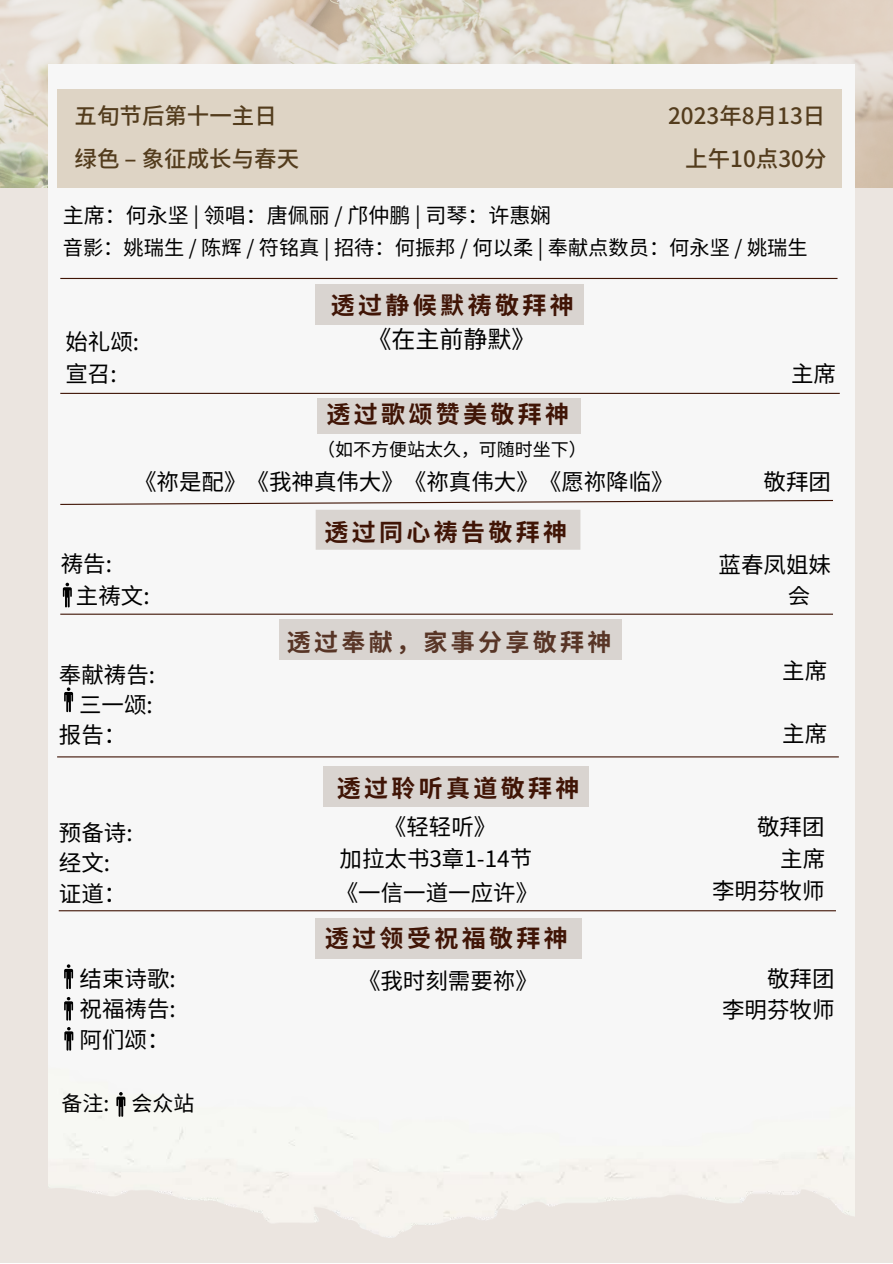
<style>
.page{position:relative;width:893px;height:1264px;background:#fff}
.page>*{position:absolute;margin:0;border:0;box-sizing:border-box;transform-origin:0 0}
.t1{font:700 24px "Source Han Sans SC";letter-spacing:.14em;color:#401506}
.t2{font:24px "Source Han Sans SC";color:#000}
.t3{font:22.5px "Source Han Sans SC";color:#000}
.t4{font:500 22.5px "Source Han Sans SC";color:#533c1d}
.t5{font:22.5px "Takao Gothic";color:#000}
.t6{font:21px "Source Han Sans SC";color:#000}
.t7{font:20.25px "Source Han Sans SC";color:#000}
.t8{font:18px "Source Han Sans SC";color:#000}
</style>
<div class="page">
<div style="left:0;top:0;width:892px;height:1262px;background:#ebe5e0"></div>
<img style="left:0;top:0;width:892px;height:187px">
<div style="left:48px;top:65px;width:806px;height:1173px;background:#f7f7f7"></div>
<div style="left:57px;top:89px;width:784px;height:98px;background:#ded4c5"></div>
<hr style="left:60px;top:278px;width:777px;height:1px;background:#401506">
<hr style="left:60px;top:393px;width:779px;height:1px;background:#401506">
<div style="left:315px;top:284px;width:269px;height:40px;background:#d9d4d0"></div>
<div style="left:317px;top:398px;width:263px;height:36px;background:#d9d4d0"></div>
<svg style="left:59px;top:499px;width:775px;height:6px;background:#d4ccc9"></svg>
<div style="left:315px;top:509px;width:265px;height:41px;background:#d9d4d0"></div>
<svg style="left:63px;top:582px;width:9px;height:25px"></svg>
<div style="left:324px;top:766px;width:265px;height:40px;background:#d9d4d0"></div>
<hr style="left:60px;top:613px;width:772px;height:1px;background:#401506">
<hr style="left:57px;top:756px;width:781px;height:1px;background:#401506">
<div style="left:279px;top:619px;width:342px;height:40px;background:#d9d4d0"></div>
<hr style="left:59px;top:910px;width:776px;height:1px;background:#401506">
<div style="left:315px;top:918px;width:267px;height:40px;background:#d9d4d0"></div>
<svg style="left:64px;top:964px;width:9px;height:25px"></svg>
<svg style="left:64px;top:996px;width:9px;height:24px"></svg>
<svg style="left:116px;top:1092px;width:9px;height:24px"></svg>
<svg style="left:64px;top:1027px;width:9px;height:23px"></svg>
<svg style="left:64px;top:687px;width:9px;height:25px"></svg>
<p class="t4" style="left:75px;top:98px;width:196px">五旬节后第十一主日</p>
<p class="t4" style="left:668px;top:98px;width:151px">2023年8月 13日</p>
<p class="t4" style="left:75px;top:140px;width:226px">绿色 – 象征成长与春天</p>
<p class="t4" style="left:685px;top:140px;width:143px">上午10点30分</p>
<p class="t6" style="left:63px;top:199px;width:490px">主席：何永坚 | 领唱：唐佩丽 / 邝仲鹏 | 司琴：许惠娴</p>
<p class="t7" style="left:63px;top:231px;width:744px">音影：姚瑞生 / 陈辉 / 符铭真 | 招待：何振邦 / 何以柔 | 奉献点数员：何永坚 / 姚瑞生</p>
<p class="t1" style="left:331px;top:286px;width:244px">透过静候默祷敬拜神</p>
<p class="t2" style="left:367px;top:320px;width:169px">《在主前静默》</p>
<p class="t3" style="left:65px;top:324px;width:75px">始礼颂:</p>
<p class="t3" style="left:65px;top:355px;width:53px">宣召:</p>
<p class="t3" style="left:791px;top:355px;width:46px">主席</p>
<p class="t1" style="left:326px;top:395px;width:244px">透过歌颂赞美敬拜神</p>
<p class="t8" style="left:317px;top:435px;width:271px">（如不方便站太久，可随时坐下）</p>
<p class="t3" style="left:134px;top:464px;width:541px">《祢是配》《我神真伟大》《祢真伟大》《愿祢降临》</p>
<p class="t3" style="left:763px;top:463px;width:69px">敬拜团</p>
<p class="t1" style="left:324px;top:513px;width:244px">透过同心祷告敬拜神</p>
<p class="t3" style="left:61px;top:546px;width:53px">祷告:</p>
<p class="t3" style="left:76px;top:578px;width:75px">主祷文:</p>
<p class="t3" style="left:59px;top:656px;width:98px">奉献祷告:</p>
<p class="t3" style="left:79px;top:686px;width:75px">三一颂:</p>
<p class="t3" style="left:59px;top:717px;width:69px">报告：</p>
<p class="t3" style="left:59px;top:814px;width:75px">预备诗:</p>
<p class="t3" style="left:59px;top:845px;width:53px">经文:</p>
<p class="t3" style="left:59px;top:875px;width:69px">证道：</p>
<p class="t3" style="left:80px;top:960px;width:98px">结束诗歌:</p>
<p class="t3" style="left:80px;top:991px;width:98px">祝福祷告:</p>
<p class="t3" style="left:80px;top:1021px;width:91px">阿们颂：</p>
<p class="t6" style="left:61px;top:1086px;width:49px">备注:</p>
<p class="t6" style="left:132px;top:1086px;width:64px">会众站</p>
<p class="t1" style="left:287px;top:622px;width:326px">透过奉献，家事分享敬拜神</p>
<p class="t1" style="left:337px;top:768px;width:244px">透过聆听真道敬拜神</p>
<p class="t3" style="left:384px;top:808px;width:114px">《轻轻听》</p>
<p class="t3" style="left:339px;top:841px;width:194px">加拉太书3章1-14节</p>
<p class="t3" style="left:336px;top:875px;width:204px">《一信一道一应许》</p>
<p class="t1" style="left:325px;top:918px;width:244px">透过领受祝福敬拜神</p>
<p class="t3" style="left:358px;top:962px;width:181px">《我时刻需要祢》</p>
<p class="t3" style="left:718px;top:547px;width:114px">蓝春凤姐妹</p>
<p class="t5" style="left:787px;top:583px;width:24px">会</p>
<p class="t3" style="left:782px;top:652px;width:46px">主席</p>
<p class="t3" style="left:782px;top:715px;width:46px">主席</p>
<p class="t3" style="left:757px;top:808px;width:69px">敬拜团</p>
<p class="t3" style="left:780px;top:841px;width:46px">主席</p>
<p class="t3" style="left:712px;top:872px;width:114px">李明芬牧师</p>
<p class="t3" style="left:767px;top:960px;width:69px">敬拜团</p>
<p class="t3" style="left:722px;top:992px;width:114px">李明芬牧师</p>
</div>
